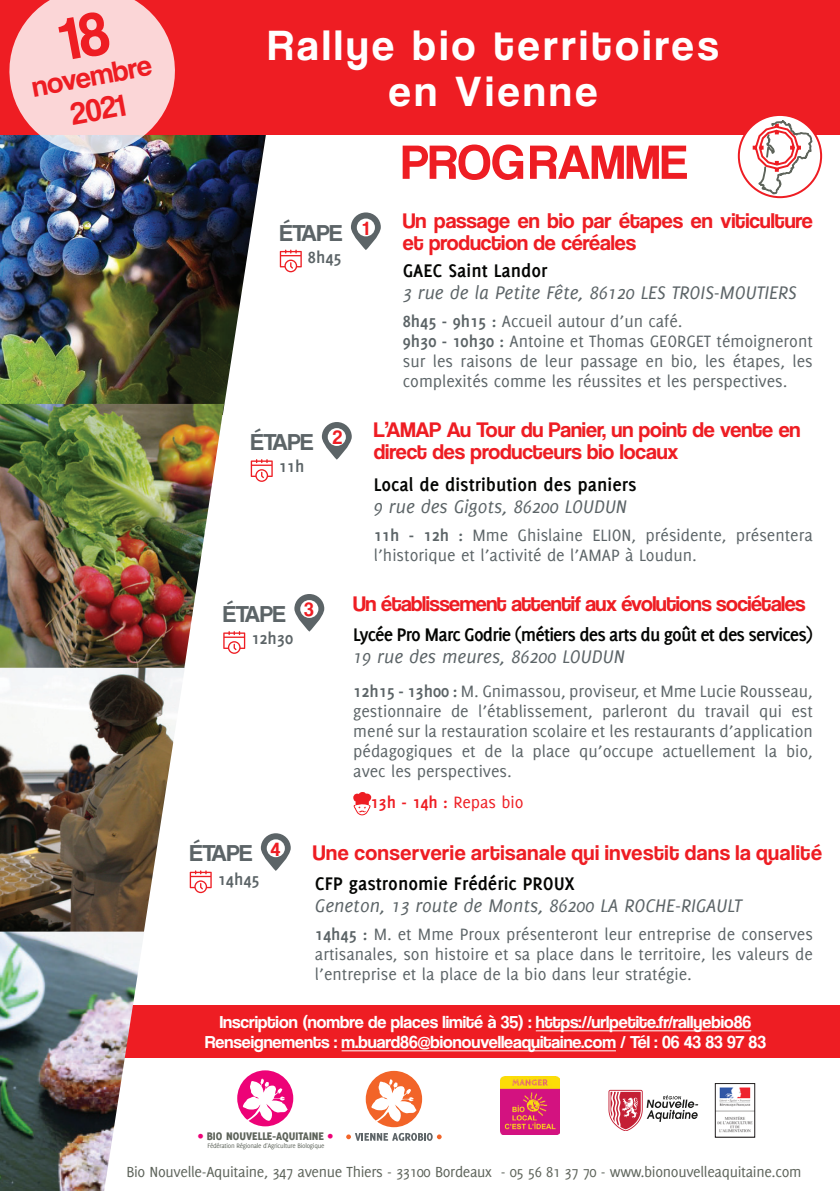
<style>
.page{position:relative;width:840px;height:1191px;background:#fff}
.page>*{position:absolute;margin:0;border:0;box-sizing:border-box;transform-origin:0 0}
.t1{font:50px "Coolvetica Rg";letter-spacing:.01em;color:#ee1d23}
.t2{font:44px/46px "Coolvetica Rg";letter-spacing:.09em;color:#fff;text-align:center}
.t3{font:32px "Coolvetica Rg";color:#ee1d23}
.t4{font:30px "Coolvetica Rg";color:#ee1d23}
.t5{font:24px "Coolvetica Rg";color:#5c6467}
.t6{font:22px/22px "Coolvetica Rg";color:#ee1d23}
.t7{font:22px "Coolvetica Rg";letter-spacing:.03em;color:#ee1d23}
.t8{font:22px "Coolvetica Rg";letter-spacing:-.02em;color:#ee1d23}
.t9{font:italic 20px "Delicious";color:#5c6467}
.t10{font:700 20px "Delicious";color:#040503}
.t11{font:700 20px "Delicious";letter-spacing:-.04em;color:#040503}
.t12{font:18px/20px "Delicious";color:#5c6467}
.t13{font:18px/20px "Coolvetica Rg";color:#fff;text-align:center}
.t14{font:700 18px "Delicious";color:#5c6467}
.t15{font:700 18px "Delicious";color:#ee1d23}
.t16{font:16px "Delicious";letter-spacing:-.02em;color:#5e645b}
.t17{font:800 12px "Delicious";color:#5e645b}
.t18{font:7px "Delicious";letter-spacing:-.035em;color:#5e645b}
.s1{font-weight:700}
.s2{font-weight:400}
.s3{color:#ed0277}
</style>
<div class="page">
<div style="left:116px;top:1005px;width:723px;height:52px;background:#ee1d23"></div>
<hr style="left:535px;top:1030px;width:215px;height:1px;background:#fff">
<hr style="left:341px;top:1050px;width:274px;height:1px;background:#fff">
<img style="left:0;top:931px;width:145px;height:260px">
<img style="left:0;top:134px;width:268px;height:273px">
<img style="left:0;top:668px;width:185px;height:263px">
<img style="left:0;top:404px;width:224px;height:264px">
<div style="left:0;top:0;width:839px;height:134px;background:#ee1d23"></div>
<svg style="left:738px;top:115px;width:82px;height:82px"></svg>
<div style="left:737px;top:114px;width:84px;height:84px;border:2px solid #ee1d23;border-radius:50%"></div>
<svg style="left:751px;top:119px;width:62px;height:77px"></svg>
<svg style="left:351px;top:212px;width:29px;height:38px"></svg>
<svg style="left:279px;top:250px;width:22px;height:22px"></svg>
<svg style="left:322px;top:422px;width:29px;height:37px"></svg>
<svg style="left:250px;top:459px;width:22px;height:23px"></svg>
<svg style="left:294px;top:594px;width:30px;height:37px"></svg>
<svg style="left:223px;top:631px;width:22px;height:23px"></svg>
<svg style="left:353px;top:792px;width:18px;height:23px"></svg>
<svg style="left:261px;top:833px;width:29px;height:38px"></svg>
<svg style="left:190px;top:870px;width:21px;height:23px"></svg>
<img style="left:500px;top:1076px;width:58px;height:58px">
<svg style="left:346px;top:1070px;width:82px;height:70px"></svg>
<svg style="left:426px;top:1132px;width:6px;height:8px"></svg>
<svg style="left:436px;top:1134px;width:5px;height:5px"></svg>
<svg style="left:237px;top:1070px;width:56px;height:56px"></svg>
<img style="left:716px;top:1087px;width:36px;height:46px">
<div style="left:714px;top:1083px;width:40px;height:54px;border:1px solid #231f20"></div>
<svg style="left:608px;top:1089px;width:89px;height:41px"></svg>
<svg style="left:3px;top:0;width:178px;height:160px"></svg>
<h3 class="t4" style="left:29px;top:69px;width:122px;rotate:-10deg">novembre</h3>
<h3 class="t3" style="left:68px;top:96px;width:56px;rotate:-11deg">2021</h3>
<h2 class="t2" style="left:268px;top:22px;width:451px">Rallye bio territoires en Vienne</h2>
<h1 class="t1" style="left:401px;top:133px;width:287px">PROGRAMME</h1>
<h3 class="t5" style="left:279px;top:218px;width:90px">ÉTAPE <sup>1</sup></h3>
<p class="t6" style="left:402px;top:209px;width:411px">Un passage en bio par étapes en viticulture et production de céréales</p>
<p class="t10" style="left:402px;top:259px;width:146px">GAEC Saint Landor</p>
<p class="t9" style="left:402px;top:281px;width:395px">3 rue de la Petite Fête, 86120 LES TROIS-MOUTIERS</p>
<p class="t12" style="left:402px;top:311px;width:411px"><span class="s1">8h45 - 9h15 :</span> Accueil autour d’un café.<br><span class="s1">9h30 - 10h30 :</span> Antoine et Thomas GEORGET témoigneront sur les raisons de leur passage en bio, les étapes, les complexités comme les réussites et les perspectives.</p>
<p class="t14" style="left:308px;top:246px;width:35px">8h45</p>
<h3 class="t5" style="left:250px;top:428px;width:93px">ÉTAPE <sup>2</sup></h3>
<p class="t14" style="left:279px;top:456px;width:27px">11h</p>
<p class="t6" style="left:373px;top:419px;width:428px">L’AMAP Au Tour du Panier, un point de vente en direct des producteurs bio locaux</p>
<p class="t10" style="left:373px;top:473px;width:264px">Local de distribution des paniers</p>
<p class="t9" style="left:373px;top:495px;width:254px">9 rue des Gigots, 86200 LOUDUN</p>
<p class="t12" style="left:373px;top:525px;width:440px"><span class="s1">11h - 12h :</span> Mme Ghislaine ELION, présidente, présentera l’historique et l’activité de l’AMAP à Loudun.</p>
<h3 class="t5" style="left:223px;top:600px;width:92px">ÉTAPE <sup>3</sup></h3>
<p class="t14" style="left:251px;top:628px;width:43px">12h30</p>
<p class="t8" style="left:353px;top:590px;width:453px">Un établissement attentif aux évolutions sociétales</p>
<p class="t11" style="left:353px;top:623px;width:461px">Lycée Pro Marc Godrie (métiers des arts du goût et des services)</p>
<p class="t9" style="left:353px;top:645px;width:273px">19 rue des meures, 86200 LOUDUN</p>
<p class="t12" style="left:353px;top:680px;width:461px;text-align:justify"><span class="s1">12h15 - 13h00 :</span> M. Gnimassou, proviseur, et Mme Lucie Rousseau, gestionnaire de l’établissement, parleront du travail qui est mené sur la restauration scolaire et les restaurants d’application pédagogiques et de la place qu’occupe actuellement la bio, avec les perspectives.</p>
<p class="t15" style="left:370px;top:791px;width:154px">13h - 14h : <span class="s2">Repas bio</span></p>
<h3 class="t5" style="left:190px;top:839px;width:92px">ÉTAPE <sup>4</sup></h3>
<p class="t7" style="left:313px;top:840px;width:510px">Une conserverie artisanale qui investit dans la qualité</p>
<p class="t14" style="left:218px;top:868px;width:43px">14h45</p>
<p class="t10" style="left:315px;top:872px;width:261px">CFP gastronomie Frédéric PROUX</p>
<p class="t9" style="left:315px;top:894px;width:428px">Geneton, 13 route de Monts, 86200 LA ROCHE-RIGAULT</p>
<p class="t12" style="left:315px;top:924px;width:499px;text-align:justify"><span class="s1">14h45 :</span> M. et Mme Proux présenteront leur entreprise de conserves artisanales, son histoire et sa place dans le territoire, les valeurs de l’entreprise et la place de la bio dans leur stratégie.</p>
<p class="t13" style="left:205px;top:1012px;width:562px">Inscription (nombre de places limité à 35) : https://urlpetite.fr/rallyebio86<br>Renseignements : m.buard86@bionouvelleaquitaine.com / Tél : 06 43 83 97 83</p>
<p class="t17" style="left:198px;top:1128px;width:136px"><span class="s3">•</span> BIO NOUVELLE-AQUITAINE <span class="s3">•</span></p>
<p class="t18" style="left:207px;top:1141px;width:118px">Fédération Régionale d'Agriculture Biologique</p>
<p class="t16" style="left:126px;top:1162px;width:676px">Bio Nouvelle-Aquitaine, 347 avenue Thiers - 33100 Bordeaux - 05 56 81 37 70 - www.bionouvelleaquitaine.com</p>
</div>
